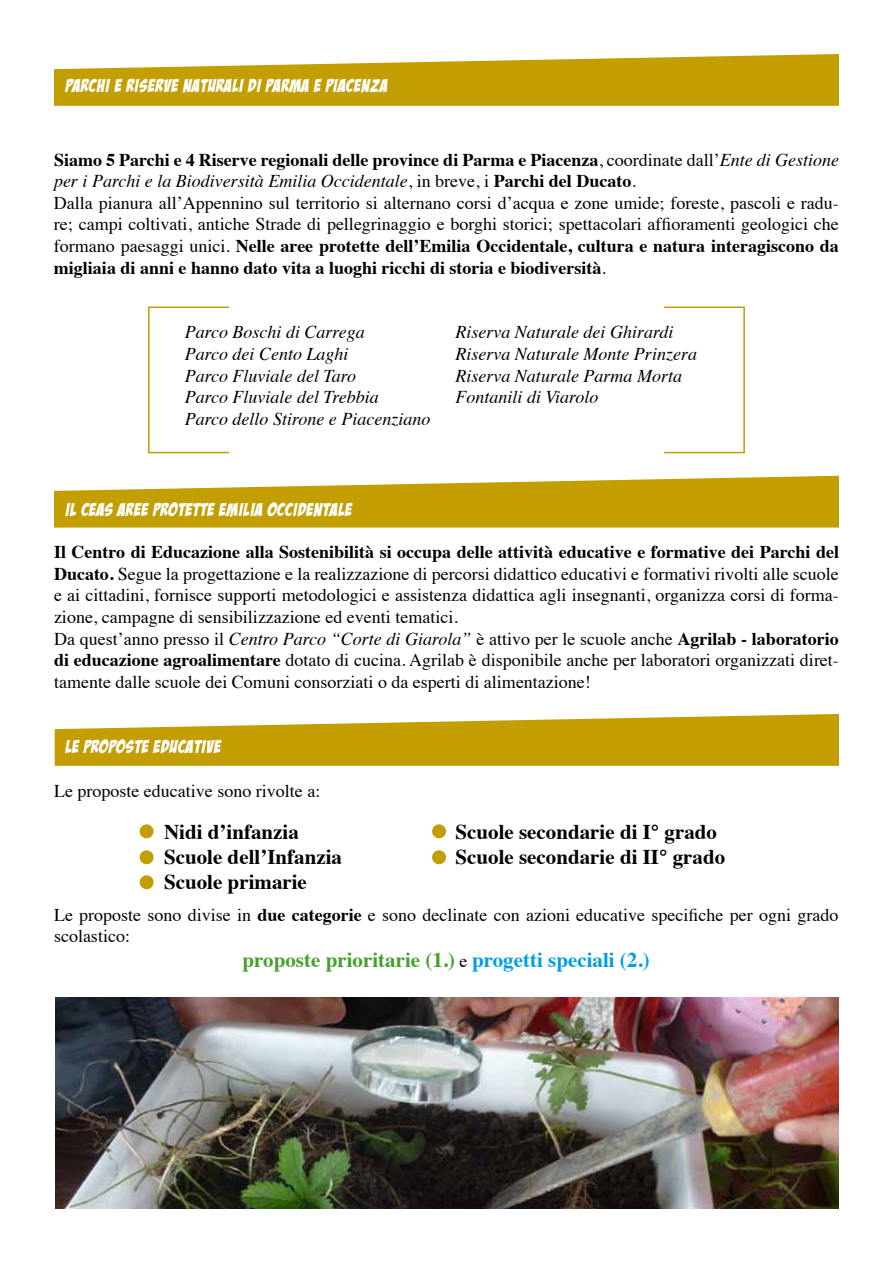
<style>
.page{position:relative;width:893px;height:1263px;background:#fff}
.page>*{position:absolute;margin:0;border:0;box-sizing:border-box;transform-origin:0 0}
.t1{font:700 21px/25.2px "Times";color:#000}
.t2{font:700 21px "Times";color:#44a12b}
.t3{font:18px/21.6px "Times";color:#000}
.t4{font:italic 18px/21.6px "Times";color:#000}
.t5{font:18px "Bada Boom BB";letter-spacing:.05em;color:#fff}
.s1{font-weight:700}
.s2{font-style:italic}
.s3{font-weight:400;font-size:18px;color:#000}
.s4{color:#009ee0}
</style>
<div class="page">
<svg style="left:54px;top:476px;width:785px;height:52px;background:#cbac26"></svg>
<div style="left:148px;top:306px;width:597px;height:147px;border:2px solid #c29e00"></div>
<div style="left:229px;top:300px;width:435px;height:12px;background:#fff"></div>
<div style="left:229px;top:447px;width:435px;height:12px;background:#fff"></div>
<svg style="left:54px;top:54px;width:785px;height:52px;background:#cbac26"></svg>
<div style="left:140px;top:824px;width:14px;height:14px;background:#c29e00;border-radius:50%"></div>
<img style="left:55px;top:998px;width:783px;height:211px">
<svg style="left:55px;top:714px;width:784px;height:52px;background:#cbac25"></svg>
<div style="left:140px;top:850px;width:14px;height:14px;background:#c29e00;border-radius:50%"></div>
<div style="left:140px;top:875px;width:14px;height:14px;background:#c29e00;border-radius:50%"></div>
<div style="left:432px;top:824px;width:14px;height:14px;background:#c29e00;border-radius:50%"></div>
<div style="left:432px;top:850px;width:14px;height:14px;background:#c29e00;border-radius:50%"></div>
<p class="t5" style="left:66px;top:77px;width:323px">PARCHI E RISERVE NATURALI DI PARMA E PIACENZA</p>
<p class="t3" style="left:54px;top:147px;width:786px"><span class="s1">Siamo 5 Parchi e 4 Riserve regionali delle province di Parma e Piacenza</span>, coordinate dall’<span class="s2">Ente di Gestione per i Parchi e la Biodiversità Emilia Occidentale</span>, in breve, i <span class="s1">Parchi del Ducato</span>.<br>Dalla pianura all’Appennino sul territorio si alternano corsi d’acqua e zone umide; foreste, pascoli e radu&shy;re; campi coltivati, antiche Strade di pellegrinaggio e borghi storici; spettacolari affioramenti geologici che formano paesaggi unici. <span class="s1">Nelle aree protette dell’Emilia Occidentale, cultura e natura interagiscono da migliaia di anni e hanno dato vita a luoghi ricchi di storia e biodiversità</span>.</p>
<p class="t4" style="left:185px;top:320px;width:247px">Parco Boschi di Carrega<br>Parco dei Cento Laghi<br>Parco Fluviale del Taro<br>Parco Fluviale del Trebbia<br>Parco dello Stirone e Piacenziano</p>
<p class="t4" style="left:455px;top:320px;width:243px">Riserva Naturale dei Ghirardi<br>Riserva Naturale Monte Prinzera<br>Riserva Naturale Parma Morta<br>Fontanili di Viarolo</p>
<p class="t5" style="left:66px;top:500px;width:288px">IL CEAS AREE PROTETTE EMILIA OCCIDENTALE</p>
<p class="t3" style="left:54px;top:540px;width:786px"><span class="s1">Il Centro di Educazione alla Sostenibilità si occupa delle attività educative e formative dei Parchi del Ducato.</span> Segue la progettazione e la realizzazione di percorsi didattico educativi e formativi rivolti alle scuole e ai cittadini, fornisce supporti metodologici e assistenza didattica agli insegnanti, organizza corsi di forma&shy;zione, campagne di sensibilizzazione ed eventi tematici.<br>Da quest’anno presso il <span class="s2">Centro Parco “Corte di Giarola”</span> è attivo per le scuole anche <span class="s1">Agrilab - laboratorio di educazione agroalimentare</span> dotato di cucina. Agrilab è disponibile anche per laboratori organizzati diret&shy;tamente dalle scuole dei Comuni consorziati o da esperti di alimentazione!</p>
<p class="t5" style="left:66px;top:737px;width:157px">LE PROPOSTE EDUCATIVE</p>
<p class="t3" style="left:54px;top:778px;width:268px">Le proposte educative sono rivolte a:</p>
<p class="t1" style="left:164px;top:817px;width:179px">Nidi d’infanzia<br>Scuole dell’Infanzia<br>Scuole primarie</p>
<p class="t1" style="left:455px;top:817px;width:271px">Scuole secondarie di I° grado<br>Scuole secondarie di II° grado</p>
<p class="t3" style="left:54px;top:902px;width:786px">Le proposte sono divise in <span class="s1">due categorie</span> e sono declinate con azioni educative specifiche per ogni grado scolastico:</p>
<p class="t2" style="left:243px;top:940px;width:408px">proposte prioritarie (1.) <span class="s3">e</span> <span class="s4">progetti speciali (2.)</span></p>
</div>
